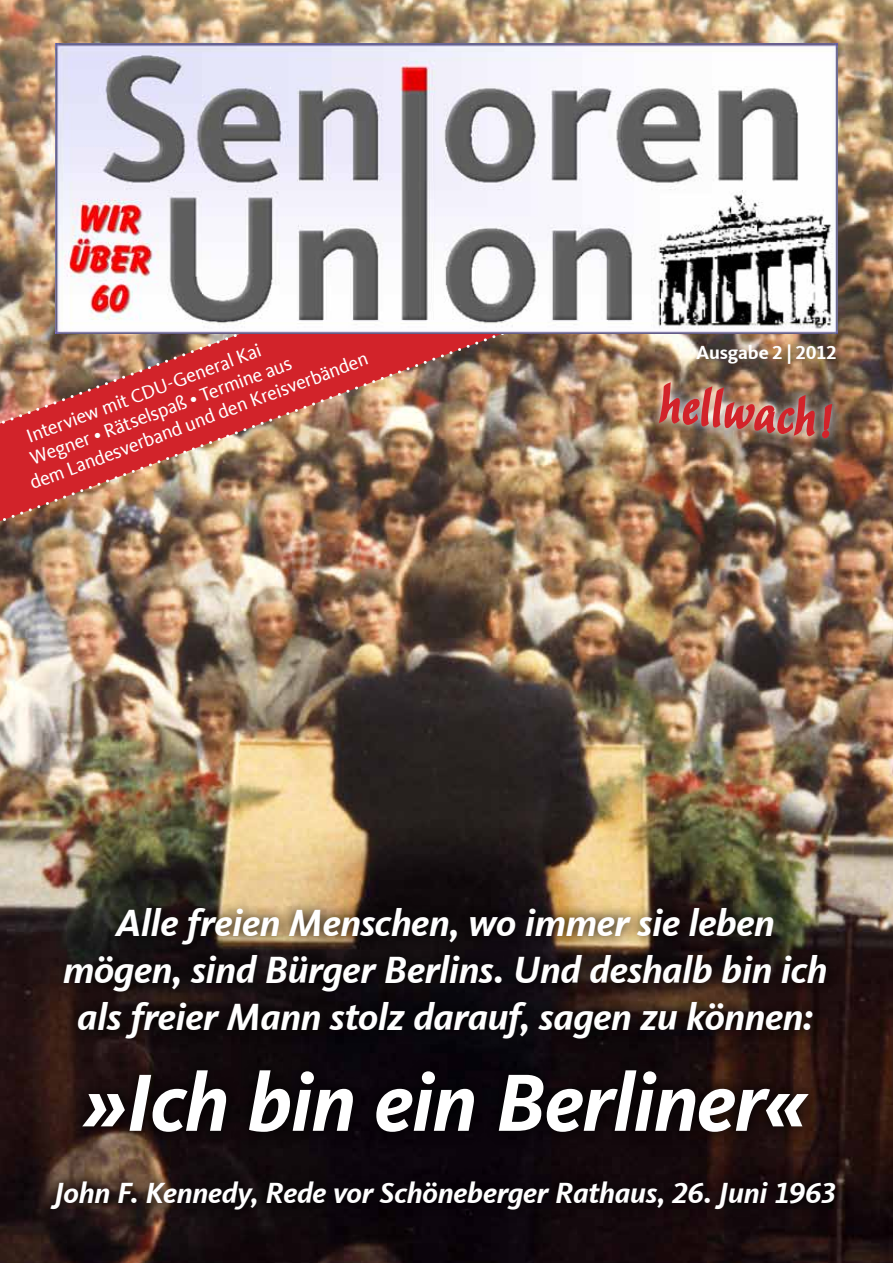
<style>
.page{position:relative;width:893px;height:1263px;background:#fff}
.page>*{position:absolute;margin:0;border:0;box-sizing:border-box;transform-origin:0 0}
.t1{font:italic 700 84px "CDU Kievit Tab";letter-spacing:-.02em;color:#fff}
.t2{font:57px "Balzano";color:#d2232a}
.t3{font:italic 700 39px/46.8px "CDU Kievit Tab";letter-spacing:-.01em;color:#fff;text-align:center}
.t4{font:italic 700 30px "CDU Kievit Tab";letter-spacing:-.005em;color:#fff}
.t5{font:19.5px "CDU Kievit Tab";color:#fff}
.t6{font:700 19.5px "CDU Kievit Tab";letter-spacing:-.005em;color:#fff}
</style>
<div class="page">
<img style="left:0;top:0;width:893px;height:1263px">
<svg style="left:651px;top:374px;width:190px;height:73px;background:#7a5e48"></svg>
<img style="left:657px;top:369px;width:177px;height:71px">
<svg style="left:38px;top:895px;width:811px;height:328px;background:#1f1413"></svg>
<img style="left:0;top:334px;width:627px;height:225px">
<img style="left:0;top:200px;width:591px;height:274px">
<img style="left:55px;top:44px;width:783px;height:290px">
<p class="t5" style="left:23px;top:425px;width:250px;rotate:-20deg">Interview mit CDU-General Kai</p>
<p class="t5" style="left:26px;top:472px;width:361px;rotate:-20deg">dem Landesverband und den Kreisverbänden</p>
<p class="t5" style="left:27px;top:448px;width:279px;rotate:-20deg">Wegner • Rätselspaß • Termine aus</p>
<p class="t6" style="left:696px;top:341px;width:142px">Ausgabe 2 | 2012</p>
<h2 class="t2" style="left:663px;top:378px;width:174px;rotate:5deg">hellwach!</h2>
<p class="t3" style="left:63px;top:900px;width:766px">Alle freien Menschen, wo immer sie leben mögen, sind Bürger Berlins. Und deshalb bin ich als freier Mann stolz darauf, sagen zu können:</p>
<h1 class="t1" style="left:83px;top:1052px;width:726px">»Ich bin ein Berliner«</h1>
<p class="t4" style="left:54px;top:1175px;width:783px">John F. Kennedy, Rede vor Schöneberger Rathaus, 26. Juni 1963</p>
</div>
